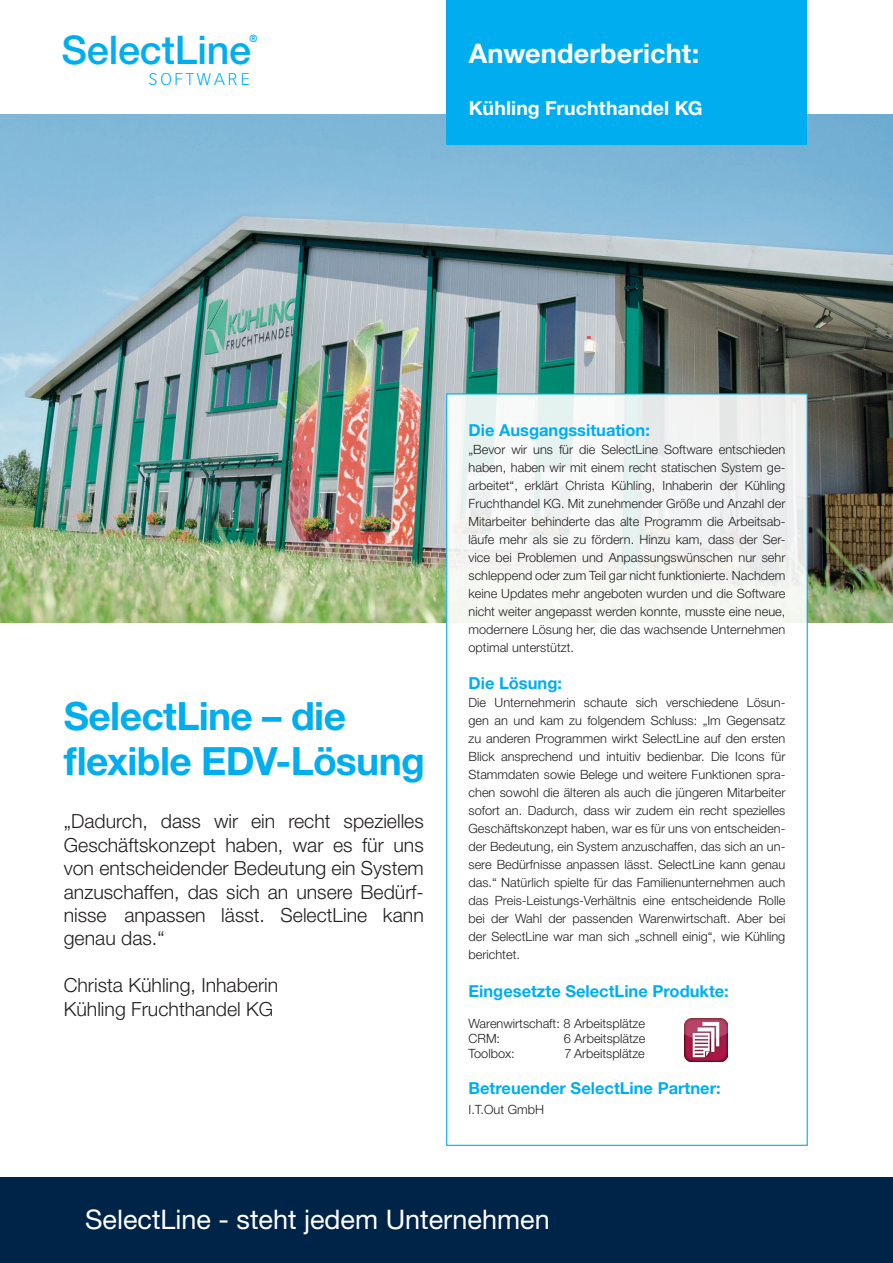
<style>
.page{position:relative;width:893px;height:1263px;background:#fff}
.page>*{position:absolute;margin:0;border:0;box-sizing:border-box;transform-origin:0 0}
.t1{font:500 39.6px "Helvetica Neue";letter-spacing:-.005em;color:#00aeef}
.Überschrift1{font:700 39px/45px "Helvetica Neue LT Pro";letter-spacing:-.015em;color:#00aeef}
.selectLine-_steht_je{font:27px "Helvetica Neue LT Pro";color:#fff}
.Anwenderbericht{font:700 27px "Helvetica Neue LT Pro";letter-spacing:.005em;color:#fff}
.Zitat{font:300 19.5px/23.4px "Helvetica Neue LT Pro";color:#231f20;text-align:justify}
.AB__Firma_klein{font:700 19.5px "Helvetica Neue LT Pro";letter-spacing:.005em;color:#fff}
.t2{font:300 16.65px "Vectora LH";letter-spacing:.175em;color:#00aeef}
.Überschrift_blau_im{font:700 16.5px "Helvetica Neue LT Pro";color:#00aeef}
.Fließtext_klein{font:700 16.5px "Helvetica Neue LT Pro";color:#00aeef}
.Fließtext_klein-2{font:300 12.75px/18px "Helvetica Neue LT Pro";color:#231f20;text-align:justify}
.t3{font:700 10.05px "Vectora LT";color:#00aeef}
</style>
<div class="page">
<img style="left:0;top:115px;width:893px;height:508px">
<div style="left:0;top:1178px;width:893px;height:85px;background:#002447"></div>
<div style="left:447px;top:394px;width:360px;height:751px;background:linear-gradient(to bottom,#f2f4f3,#fff)"></div>
<div style="left:447px;top:0;width:360px;height:145px;background:#00aeef"></div>
<img style="left:685px;top:1018px;width:42px;height:43px">
<svg style="left:706px;top:1051px;width:3px;height:5px"></svg>
<p class="t3" style="left:249px;top:32px;width:10px">®</p>
<p class="t1" style="left:61px;top:27px;width:191px">SelectLine</p>
<p class="t2" style="left:149px;top:70px;width:102px">SOFTWARE</p>
<p class="Anwenderbericht" style="left:469px;top:36px;width:232px">Anwenderbericht:</p>
<p class="AB__Firma_klein" style="left:469px;top:96px;width:235px">Kühling Fruchthandel KG</p>
<p class="Überschrift1" style="left:64px;top:692px;width:363px">SelectLine – die flexible EDV-Lösung</p>
<p class="Zitat" style="left:64px;top:809px;width:362px">„Dadurch, dass wir ein recht spezielles Geschäftskonzept haben, war es für uns von entscheidender Bedeutung ein System</p>
<p class="Zitat" style="left:64px;top:880px;width:362px">anzuschaffen, das sich an unsere Bedürf&shy;nisse anpassen lässt. SelectLine kann genau das.“</p>
<p class="Zitat" style="left:64px;top:973px;width:216px">Christa Kühling, Inhaberin<br>Kühling Fruchthandel KG</p>
<p class="Überschrift_blau_im" style="left:468px;top:419px;width:183px">Die Ausgangssituation:</p>
<p class="Fließtext_klein-2" style="left:468px;top:440px;width:318px">„Bevor wir uns für die SelectLine Software entschieden haben, haben wir mit einem recht statischen System ge&shy;arbeitet“, erklärt Christa Kühling, Inhaberin der Kühling Fruchthandel KG. Mit zunehmender Größe und Anzahl der Mitarbeiter behinderte das alte Programm die Arbeitsab&shy;läufe mehr als sie zu fördern. Hinzu kam, dass der Ser&shy;vice bei Problemen und Anpassungswünschen nur sehr schleppend oder zum Teil gar nicht funktionierte. Nachdem keine Updates mehr angeboten wurden und die Software nicht weiter angepasst werden konnte, musste eine neue, modernere Lösung her, die das wachsende Unternehmen optimal unterstützt.</p>
<p class="Überschrift_blau_im" style="left:468px;top:673px;width:95px">Die Lösung:</p>
<p class="Fließtext_klein-2" style="left:468px;top:694px;width:318px">Die Unternehmerin schaute sich verschiedene Lösun&shy;gen an und kam zu folgendem Schluss: „Im Gegensatz zu anderen Programmen wirkt SelectLine auf den ersten Blick ansprechend und intuitiv bedienbar. Die Icons für Stammdaten sowie Belege und weitere Funktionen spra&shy;chen sowohl die älteren als auch die jüngeren Mitarbeiter sofort an. Dadurch, dass wir zudem ein recht spezielles Geschäftskonzept haben, war es für uns von entscheiden&shy;der Bedeutung, ein System anzuschaffen, das sich an un&shy;sere Bedürfnisse anpassen lässt. SelectLine kann genau das.“ Natürlich spielte für das Familienunternehmen auch das Preis-Leistungs-Verhältnis eine entscheidende Rolle bei der Wahl der passenden Warenwirtschaft. Aber bei der SelectLine war man sich „schnell einig“, wie Kühling berichtet.</p>
<p class="Überschrift_blau_im" style="left:468px;top:981px;width:262px">Eingesetzte SelectLine Produkte:</p>
<p class="Fließtext_klein-2" style="left:468px;top:1014px;width:178px">Warenwirtschaft: 8 Arbeitsplätze</p>
<p class="Fließtext_klein-2" style="left:468px;top:1029px;width:33px">CRM:</p>
<p class="Fließtext_klein-2" style="left:564px;top:1029px;width:83px">6 Arbeitsplätze</p>
<p class="Fließtext_klein-2" style="left:468px;top:1045px;width:48px">Toolbox:</p>
<p class="Fließtext_klein-2" style="left:564px;top:1045px;width:82px">7 Arbeitsplätze</p>
<p class="Fließtext_klein" style="left:468px;top:1078px;width:254px">Betreuender SelectLine Partner:</p>
<p class="Fließtext_klein-2" style="left:468px;top:1100px;width:77px">I.T.Out GmbH</p>
<p class="selectLine-_steht_je" style="left:85px;top:1203px;width:466px">SelectLine - steht jedem Unternehmen</p>
</div>
